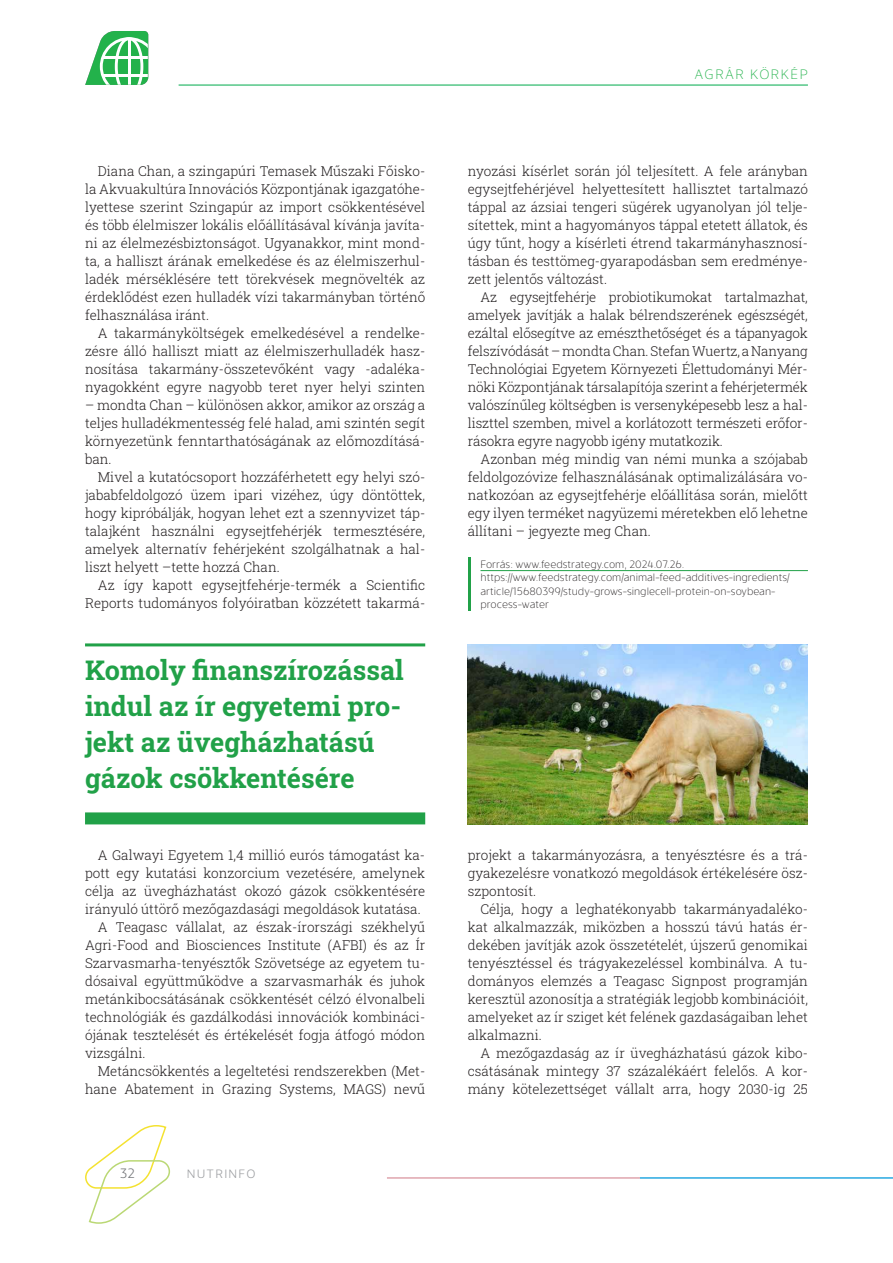
<style>
.page{position:relative;width:893px;height:1263px;background:#fff}
.page>*{position:absolute;margin:0;border:0;box-sizing:border-box;transform-origin:0 0}
.t1{font:700 27px/36px "Roboto Slab";color:#21a148}
.t2{font:300 13.5px/18px "Roboto Slab";color:#231f20;text-align:justify}
.t3{font:200 13.5px "Evander";letter-spacing:.105em;color:#23b24b}
.t4{font:300 13.5px "Evander Pro";color:#76787b}
.t5{font:300 12px "Evander Pro";letter-spacing:.105em;color:#9d9fa2}
.t6{font:200 10.5px/13.5px "Evander";color:#231f20}
</style>
<div class="page">
<svg style="left:85px;top:1125px;width:86px;height:99px"></svg>
<hr style="left:387px;top:1177px;width:253px;height:2px;background:#dfa5ad">
<hr style="left:640px;top:1177px;width:253px;height:2px;background:#27a8e0">
<hr style="left:179px;top:85px;width:629px;height:1px;background:#00aa4c">
<svg style="left:85px;top:31px;width:63px;height:54px"></svg>
<hr style="left:103px;top:56px;width:45px;height:3px;background:#fff">
<hr style="left:128px;top:39px;width:3px;height:46px;background:#fff">
<hr style="left:103px;top:74px;width:45px;height:2px;background:#fff">
<hr style="left:468px;top:558px;width:2px;height:53px;background:#21a148">
<hr style="left:480px;top:570px;width:328px;height:1px;background:#21a148">
<hr style="left:85px;top:643px;width:340px;height:3px;background:#21a148">
<div style="left:85px;top:812px;width:340px;height:12px;background:#21a148"></div>
<img style="left:468px;top:644px;width:340px;height:180px">
<p class="t2" style="left:85px;top:162px;width:342px;text-indent:13px">Diana Chan, a szingapúri Temasek Műszaki Főisko&shy;la Akvuakultúra Innovációs Központjának igazgatóhe&shy;lyettese szerint Szingapúr az import csökkentésével és több élelmiszer lokális előállításával kívánja javíta&shy;ni az élelmezésbiztonságot. Ugyanakkor, mint mond&shy;ta, a halliszt árának emelkedése és az élelmiszerhul&shy;ladék mérséklésére tett törekvések megnövelték az érdeklődést ezen hulladék vízi takarmányban történő felhasználása iránt.</p>
<p class="t2" style="left:85px;top:324px;width:342px;text-indent:13px">A takarmányköltségek emelkedésével a rendelke&shy;zésre álló halliszt miatt az élelmiszerhulladék hasz&shy;nosítása takarmány-összetevőként vagy -adaléka&shy;nyagokként egyre nagyobb teret nyer helyi szinten</p>
<p class="t2" style="left:85px;top:396px;width:342px">– mondta Chan – különösen akkor, amikor az ország a teljes hulladékmentesség felé halad, ami szintén segít környezetünk fenntarthatóságának az előmozdításá&shy;ban.</p>
<p class="t2" style="left:85px;top:468px;width:342px;text-indent:13px">Mivel a kutatócsoport hozzáférhetett egy helyi szó&shy;jababfeldolgozó üzem ipari vizéhez, úgy döntöttek, hogy kipróbálják, hogyan lehet ezt a szennyvizet táp&shy;talajként használni egysejtfehérjék termesztésére, amelyek alternatív fehérjeként szolgálhatnak a hal&shy;liszt helyett –tette hozzá Chan.</p>
<p class="t2" style="left:85px;top:576px;width:342px;text-align:right">Az így kapott egysejtfehérje-termék a Scientific<br>Reports tudományos folyóiratban közzétett takarmá-</p>
<h1 class="t1" style="left:85px;top:652px;width:320px">Komoly finanszírozással indul az ír egyetemi pro&shy;jekt az üvegházhatású gázok csökkentésére</h1>
<p class="t2" style="left:98px;top:846px;width:329px">A Galwayi Egyetem 1,4 millió eurós támogatást ka-</p>
<p class="t2" style="left:85px;top:864px;width:342px">pott egy kutatási konzorcium vezetésére, amelynek</p>
<p class="t2" style="left:85px;top:882px;width:342px">célja az üvegházhatást okozó gázok csökkentésére</p>
<p class="t2" style="left:85px;top:900px;width:337px">irányuló úttörő mezőgazdasági megoldások kutatása.</p>
<p class="t2" style="left:98px;top:918px;width:329px">A Teagasc vállalat, az észak-írországi székhelyű</p>
<p class="t2" style="left:85px;top:936px;width:342px">Agri-Food and Biosciences Institute (AFBI) és az Ír</p>
<p class="t2" style="left:85px;top:954px;width:342px">Szarvasmarha-tenyésztők Szövetsége az egyetem tu-</p>
<p class="t2" style="left:85px;top:972px;width:342px">dósaival együttműködve a szarvasmarhák és juhok</p>
<p class="t2" style="left:85px;top:990px;width:342px">metánkibocsátásának csökkentését célzó élvonalbeli</p>
<p class="t2" style="left:85px;top:1008px;width:342px">technológiák és gazdálkodási innovációk kombináci-</p>
<p class="t2" style="left:85px;top:1026px;width:342px">ójának tesztelését és értékelését fogja átfogó módon</p>
<p class="t2" style="left:85px;top:1044px;width:62px">vizsgálni.</p>
<p class="t2" style="left:98px;top:1062px;width:329px">Metáncsökkentés a legeltetési rendszerekben (Met-</p>
<p class="t2" style="left:85px;top:1080px;width:342px">hane Abatement in Grazing Systems, MAGS) nevű</p>
<p class="t4" style="left:120px;top:1165px;width:17px">32</p>
<p class="t5" style="left:187px;top:1166px;width:70px">NUTRINFO</p>
<p class="t3" style="left:695px;top:66px;width:115px">AGRÁR KÖRKÉP</p>
<p class="t2" style="left:468px;top:162px;width:342px">nyozási kísérlet során jól teljesített. A fele arányban egysejtfehérjével helyettesített hallisztet tartalmazó táppal az ázsiai tengeri sügérek ugyanolyan jól telje&shy;sítettek, mint a hagyományos táppal etetett állatok, és úgy tűnt, hogy a kísérleti étrend takarmányhasznosí&shy;tásban és testtömeg-gyarapodásban sem eredménye&shy;zett jelentős változást.</p>
<p class="t2" style="left:468px;top:288px;width:342px;text-indent:13px">Az egysejtfehérje probiotikumokat tartalmazhat, amelyek javítják a halak bélrendszerének egészségét, ezáltal elősegítve az emészthetőséget és a tápanyagok felszívódását – mondta Chan. Stefan Wuertz, a Nanyang Technológiai Egyetem Környezeti Élettudományi Mér&shy;nöki Központjának társalapítója szerint a fehérjetermék valószínűleg költségben is versenyképesebb lesz a hal&shy;liszttel szemben, mivel a korlátozott természeti erőfor&shy;rásokra egyre nagyobb igény mutatkozik.</p>
<p class="t2" style="left:468px;top:450px;width:342px;text-indent:13px">Azonban még mindig van némi munka a szójabab feldolgozóvize felhasználásának optimalizálására vo&shy;natkozóan az egysejtfehérje előállítása során, mielőtt egy ilyen terméket nagyüzemi méretekben elő lehetne állítani – jegyezte meg Chan.</p>
<p class="t6" style="left:480px;top:557px;width:311px">Forrás: www.feedstrategy.com, 2024.07.26. https://www.feedstrategy.com/animal-feed-additives-ingredients/ article/15680399/study-grows-singlecell-protein-on-soybean&shy;process-water</p>
<p class="t2" style="left:468px;top:846px;width:342px">projekt a takarmányozásra, a tenyésztésre és a trá&shy;gyakezelésre vonatkozó megoldások értékelésére ös - szpontosít.</p>
<p class="t2" style="left:468px;top:900px;width:342px;text-indent:13px">Célja, hogy a leghatékonyabb takarmányadaléko&shy;kat alkalmazzák, miközben a hosszú távú hatás ér&shy;dekében javítják azok összetételét, újszerű genomikai tenyésztéssel és trágyakezeléssel kombinálva. A tu&shy;dományos elemzés a Teagasc Signpost programján keresztül azonosítja a stratégiák legjobb kombinációit, amelyeket az ír sziget két felének gazdaságaiban lehet alkalmazni.</p>
<p class="t2" style="left:468px;top:1044px;width:342px;text-indent:13px">A mezőgazdaság az ír üvegházhatású gázok kibo&shy;csátásának mintegy 37 százalékáért felelős. A kor&shy;mány kötelezettséget vállalt arra, hogy 2030-ig 25</p>
</div>
